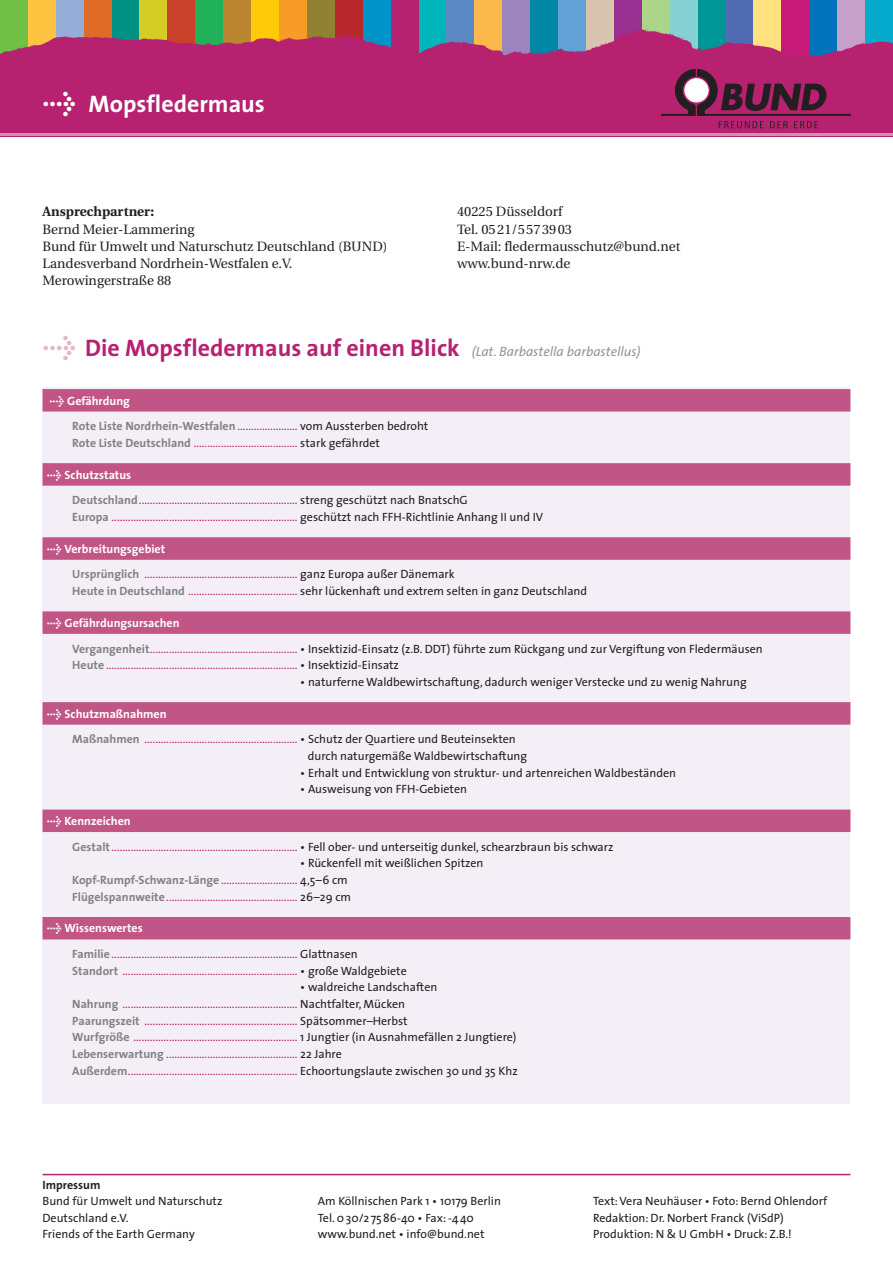
<style>
.page{position:relative;width:893px;height:1263px;background:#fff}
.page>*{position:absolute;margin:0;border:0;box-sizing:border-box;transform-origin:0 0}
.t1{font:700 27px "Meta Plus";color:#e2b9c8}
.t2{font:700 24px "The Sans";color:#b62270}
.t3{font:700 24px "The Sans";color:#fff}
.t4{font:13.5px/17.2px "Utopia";color:#231f20}
.t5{font:700 13.5px "Utopia";color:#231f20}
.t6{font:12px/16.6px "The Sans";color:#b62270}
.t7{font:12px/16.5px "The Sans";color:#231f20}
.t8{font:700 12px/25.7px "The Sans";color:#808285}
.t9{font:700 12px "The Sans";color:#231f20}
.s1{font-family:"Meta Plus";font-size:27px}
.s2{font-weight:400;font-style:italic;font-size:13.5px;color:#939598}
.s3{font-family:"Meta Plus";color:#fff}
.s4{color:#fff}
.s5{font-weight:400;color:#b62270}
.s6{font-weight:400;color:#231f20}
.s7{font-weight:700;color:#808285}
.s8{color:#231f20}
.s9{font-family:"Meta Plus";font-weight:700;color:#fff}
.s10{font-weight:700;color:#fff}
.s11{color:#b62270}
</style>
<div class="page">
<div style="left:43px;top:387px;width:807px;height:716px;background:#f4eff6"></div>
<hr style="left:43px;top:1174px;width:807px;height:1px;background:#b62270">
<img style="left:0;top:0;width:893px;height:133px">
<hr style="left:0;top:133px;width:893px;height:3px;background:#d490aa">
<svg style="left:661px;top:69px;width:189px;height:59px;background:#8f2a5f"></svg>
<div style="left:43px;top:389px;width:807px;height:23px;background:#c15686"></div>
<div style="left:43px;top:463px;width:807px;height:23px;background:#c15686"></div>
<div style="left:43px;top:537px;width:807px;height:23px;background:#c15686"></div>
<div style="left:43px;top:611px;width:807px;height:23px;background:#c15686"></div>
<div style="left:43px;top:702px;width:807px;height:23px;background:#c15686"></div>
<div style="left:43px;top:809px;width:807px;height:23px;background:#c15686"></div>
<div style="left:43px;top:917px;width:807px;height:22px;background:#c15686"></div>
<h2 class="t3" style="left:43px;top:94px;width:224px"><span class="s1">&gt;</span> Mopsfledermaus</h2>
<p class="t5" style="left:43px;top:206px;width:113px">Ansprechpartner:</p>
<p class="t4" style="left:43px;top:221px;width:347px">Bernd Meier-Lammering<br>Bund für Umwelt und Naturschutz Deutschland (BUND)<br>Landesverband Nordrhein-Westfalen e.V.<br>Merowingerstraße 88</p>
<p class="t4" style="left:457px;top:204px;width:225px">40225 Düsseldorf<br>Tel. 0521/5573903<br>E-Mail: fledermausschutz@bund.net www.bund-nrw.de</p>
<h1 class="t1" style="left:43px;top:331px;width:35px">&gt;</h1>
<h2 class="t2" style="left:85px;top:339px;width:557px">Die Mopsfledermaus auf einen Blick <span class="s2">(Lat. Barbastella barbastellus)</span></h2>
<p class="t8" style="left:72px;top:389px;width:358px;text-indent:-23px"><span class="s3">&gt;</span> <span class="s4">Gefährdung<br></span>Rote Liste Nordrhein-Westfalen <span class="s5">......................</span> <span class="s6">vom Aussterben bedroht</span></p>
<p class="t6" style="left:72px;top:436px;width:309px"><span class="s7">Rote Liste Deutschland</span> ...................................... <span class="s8">stark gefährdet</span></p>
<p class="t6" style="left:72px;top:463px;width:397px;line-height:25.7px;text-indent:-26px"><span class="s9">&gt;</span> <span class="s10">Schutzstatus<br></span><span class="s7">Deutschland</span>.......................................................... <span class="s8">streng geschützt nach BnatschG</span></p>
<p class="t6" style="left:72px;top:510px;width:472px"><span class="s7">Europa</span> .................................................................... <span class="s8">geschützt nach FFH-Richtlinie Anhang II und IV</span></p>
<p class="t6" style="left:72px;top:537px;width:384px;line-height:25.7px;text-indent:-26px"><span class="s9">&gt;</span> <span class="s10">Verbreitungsgebiet<br></span><span class="s7">Ursprünglich</span> ........................................................ <span class="s8">ganz Europa außer Dänemark</span></p>
<p class="t7" style="left:72px;top:584px;width:516px"><span class="s7">Heute in Deutschland</span> <span class="s11">........................................</span> sehr lückenhaft und extrem selten in ganz Deutschland</p>
<p class="t7" style="left:72px;top:611px;width:692px;line-height:25.7px;text-indent:-26px"><span class="s9">&gt;</span> <span class="s10">Gefährdungsursachen<br></span><span class="s7">Vergangenheit</span><span class="s11">......................................................</span> • Insektizid-Einsatz (z.B. DDT) führte zum Rückgang und zur Vergiftung von Fledermäusen</p>
<p class="t6" style="left:72px;top:658px;width:328px"><span class="s7">Heute</span> ...................................................................... <span class="s8">• Insektizid-Einsatz</span></p>
<p class="t7" style="left:300px;top:675px;width:448px">• naturferne Waldbewirtschaftung, dadurch weniger Verstecke und zu wenig Nahrung</p>
<p class="t6" style="left:72px;top:702px;width:445px;line-height:25.7px;text-indent:-26px"><span class="s9">&gt;</span> <span class="s10">Schutzmaßnahmen<br></span><span class="s7">Maßnahmen</span> ........................................................ <span class="s8">• Schutz der Quartiere und Beuteinsekten</span></p>
<p class="t7" style="left:308px;top:749px;width:221px">durch naturgemäße Waldbewirtschaftung</p>
<p class="t7" style="left:300px;top:765px;width:377px">• Erhalt und Entwicklung von struktur- und artenreichen Waldbeständen</p>
<p class="t7" style="left:300px;top:782px;width:168px">• Ausweisung von FFH-Gebieten</p>
<p class="t6" style="left:72px;top:809px;width:543px;line-height:25.7px;text-indent:-26px"><span class="s9">&gt;</span> <span class="s10">Kennzeichen<br></span><span class="s7">Gestalt</span>.................................................................... <span class="s8">• Fell ober- und unterseitig dunkel, schearzbraun bis schwarz</span></p>
<p class="t6" style="left:72px;top:856px;width:413px;text-indent:228px"><span class="s8">• Rückenfell mit weißlichen Spitzen<br></span><span class="s7">Kopf-Rumpf-Schwanz-Länge</span> ............................ <span class="s8">4,5–6 cm<br></span><span class="s7">Flügelspannweite</span>................................................ <span class="s8">26–29 cm</span></p>
<p class="t6" style="left:72px;top:917px;width:287px;line-height:25.7px;text-indent:-26px"><span class="s9">&gt;</span> <span class="s10">Wissenswertes<br></span><span class="s7">Familie</span> .................................................................... <span class="s8">Glattnasen</span></p>
<p class="t6" style="left:72px;top:963px;width:336px"><span class="s7">Standort</span> ................................................................ <span class="s8">• große Waldgebiete</span></p>
<p class="t6" style="left:72px;top:980px;width:447px;text-indent:228px"><span class="s8">• waldreiche Landschaften<br></span><span class="s7">Nahrung</span> ................................................................ <span class="s8">Nachtfalter, Mücken<br></span><span class="s7">Paarungszeit</span> ........................................................ <span class="s8">Spätsommer–Herbst<br></span><span class="s7">Wurfgröße</span> ............................................................ <span class="s8">1 Jungtier (in Ausnahmefällen 2 Jungtiere)<br></span><span class="s7">Lebenserwartung</span> ................................................ <span class="s8">22 Jahre </span><span class="s7">Außerdem</span>.............................................................. <span class="s8">Echoortungslaute zwischen 30 und 35 Khz</span></p>
<p class="t9" style="left:43px;top:1180px;width:59px">Impressum</p>
<p class="t7" style="left:43px;top:1194px;width:181px">Bund für Umwelt und Naturschutz<br>Deutschland e.V.<br>Friends of the Earth Germany</p>
<p class="t7" style="left:318px;top:1194px;width:185px">Am Köllnischen Park 1 • 10179 Berlin<br>Tel. 030/2 7586-40 • Fax: -440 www.bund.net • info@bund.net</p>
<p class="t7" style="left:593px;top:1194px;width:236px">Text:Vera Neuhäuser • Foto: Bernd Ohlendorf<br>Redaktion: Dr. Norbert Franck (ViSdP)<br>Produktion: N &amp; U GmbH • Druck: Z.B.!</p>
</div>
